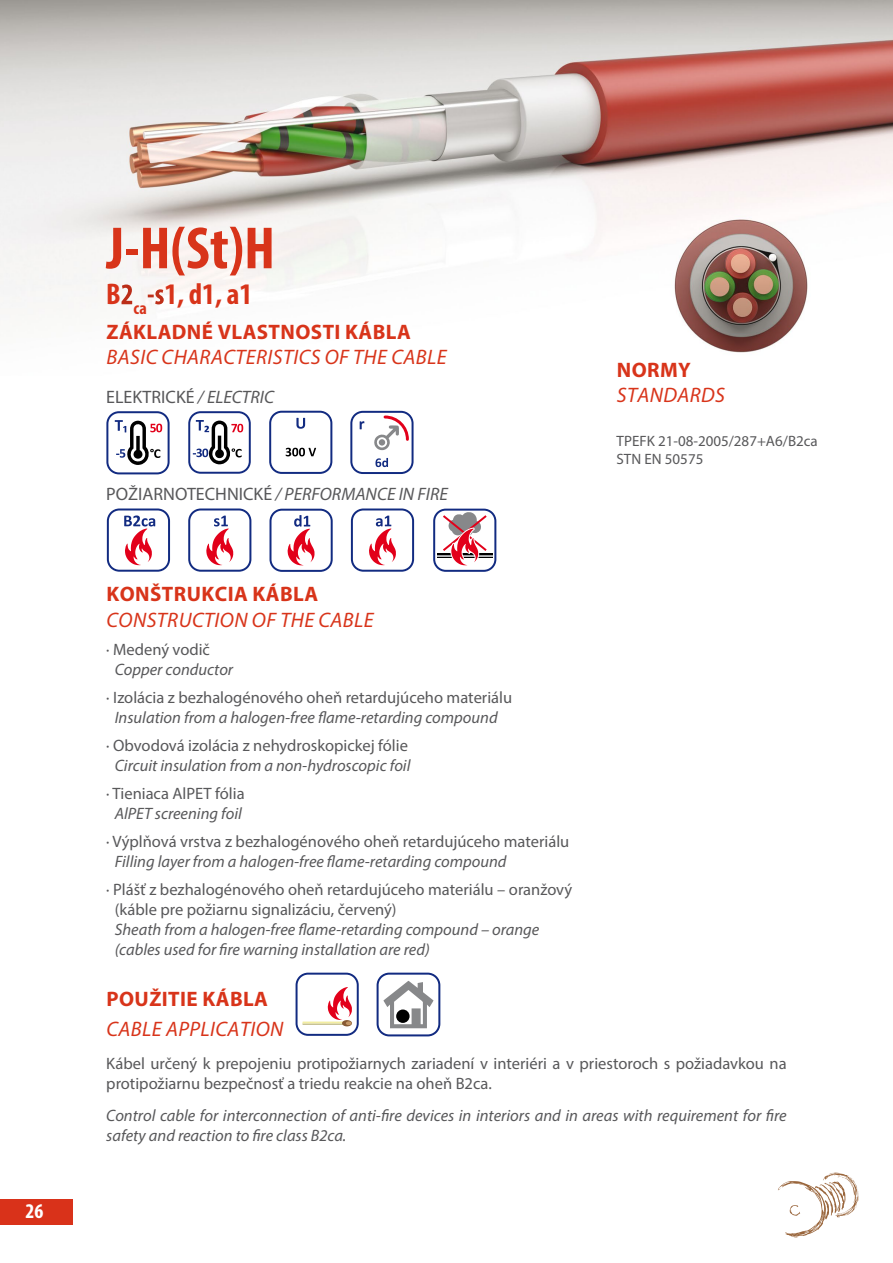
<style>
.page{position:relative;width:893px;height:1263px;background:#fff}
.page>*{position:absolute;margin:0;border:0;box-sizing:border-box;transform-origin:0 0}
.t1{font:700 condensed 60px "Myriad Pro";color:#d8341a}
.t2{font:700 condensed 30px "Myriad Pro";color:#d8341a}
.t3{font:italic 21px "Myriad Pro";letter-spacing:.02em;color:#d8341a}
.t4{font:700 21px "Myriad Pro";letter-spacing:.02em;color:#d8341a}
.t5{font:700 condensed 21px "Myriad Pro";color:#fff}
.t6{font:italic 18px "Myriad Pro";color:#58585a}
.t7{font:18px "Myriad Pro";color:#58585a}
.t8{font:16.5px/19.8px "Myriad Pro";color:#58585a}
.t9{font:italic 16.5px/19.8px "Myriad Pro";color:#58585a}
.t10{font:15px/18px "Myriad Pro";color:#58585a}
.s1{color:#fff}
.s2{font-style:italic}
.s3{font-style:normal}
</style>
<div class="page">
<div style="left:0;top:1199px;width:72px;height:25px;background:#d9321a"></div>
<img style="left:0;top:0;width:893px;height:353px">
<svg style="left:778px;top:1172px;width:81px;height:65px"></svg>
<svg style="left:350px;top:411px;width:64px;height:63px"></svg>
<svg style="left:269px;top:411px;width:63px;height:63px"></svg>
<svg style="left:106px;top:411px;width:64px;height:63px"></svg>
<svg style="left:188px;top:411px;width:63px;height:63px"></svg>
<svg style="left:107px;top:508px;width:63px;height:64px"></svg>
<svg style="left:351px;top:508px;width:63px;height:64px"></svg>
<svg style="left:433px;top:508px;width:63px;height:64px"></svg>
<svg style="left:269px;top:509px;width:64px;height:63px"></svg>
<svg style="left:188px;top:508px;width:63px;height:64px"></svg>
<svg style="left:296px;top:973px;width:63px;height:63px"></svg>
<svg style="left:377px;top:973px;width:63px;height:63px"></svg>
<div style="left:396px;top:1009px;width:14px;height:14px;background:#000;border-radius:50%"></div>
<p class="t5" style="left:26px;top:1198px;width:19px">26</p>
<h1 class="t1" style="left:106px;top:211px;width:170px">J-H(St)H</h1>
<h2 class="t2" style="left:106px;top:275px;width:147px">B<span class="s1">2</span><sub>ca</sub><span class="s1">-s</span>1, d1, a1</h2>
<p class="t4" style="left:107px;top:318px;width:306px">ZÁKLADNÉ VLASTNOSTI KÁBLA</p>
<p class="t3" style="left:107px;top:344px;width:342px">BASIC CHARACTERISTICS OF THE CABLE</p>
<p class="t7" style="left:106px;top:386px;width:169px">ELEKTRICKÉ <span class="s2">/ ELECTRIC</span></p>
<p class="t6" style="left:106px;top:483px;width:343px"><span class="s3">POŽIARNOTECHNICKÉ</span> / PERFORMANCE IN FIRE</p>
<p class="t4" style="left:617px;top:356px;width:76px">NORMY</p>
<p class="t3" style="left:617px;top:382px;width:110px">STANDARDS</p>
<p class="t10" style="left:617px;top:431px;width:203px">TPEFK 21-08-2005/287+A6/B2ca<br>STN EN 50575</p>
<p class="t4" style="left:107px;top:581px;width:213px">KONŠTRUKCIA KÁBLA</p>
<p class="t3" style="left:107px;top:606px;width:269px">CONSTRUCTION OF THE CABLE</p>
<p class="t8" style="left:106px;top:639px;width:105px">· Medený vodič</p>
<p class="t9" style="left:115px;top:659px;width:120px">Copper conductor</p>
<p class="t8" style="left:106px;top:687px;width:407px">· Izolácia z bezhalogénového oheň retardujúceho materiálu</p>
<p class="t9" style="left:115px;top:707px;width:384px">Insulation from a halogen-free flame-retarding compound</p>
<p class="t8" style="left:106px;top:735px;width:303px">· Obvodová izolácia z nehydroskopickej fólie</p>
<p class="t9" style="left:115px;top:755px;width:297px">Circuit insulation from a non-hydroscopic foil</p>
<p class="t8" style="left:106px;top:783px;width:140px">· Tieniaca AlPET fólia</p>
<p class="t9" style="left:115px;top:803px;width:129px">AlPET screening foil</p>
<p class="t8" style="left:106px;top:831px;width:465px">· Výplňová vrstva z bezhalogénového oheň retardujúceho materiálu</p>
<p class="t9" style="left:115px;top:851px;width:393px">Filling layer from a halogen-free flame-retarding compound</p>
<p class="t8" style="left:115px;top:880px;width:459px;text-indent:-8px">· Plášť z bezhalogénového oheň retardujúceho materiálu – oranžový (káble pre požiarnu signalizáciu, červený)</p>
<p class="t9" style="left:115px;top:919px;width:426px">Sheath from a halogen-free flame-retarding compound – orange (cables used for fire warning installation are red)</p>
<p class="t4" style="left:107px;top:986px;width:163px">POUŽITIE KÁBLA</p>
<p class="t3" style="left:107px;top:1016px;width:178px">CABLE APPLICATION</p>
<p class="t8" style="left:106px;top:1053px;width:682px">Kábel určený k prepojeniu protipožiarnych zariadení v interiéri a v priestoroch s požiadavkou na protipožiarnu bezpečnosť a triedu reakcie na oheň B2ca.</p>
<p class="t9" style="left:106px;top:1106px;width:682px">Control cable for interconnection of anti-fire devices in interiors and in areas with requirement for fire safety and reaction to fire class B2ca.</p>
</div>
